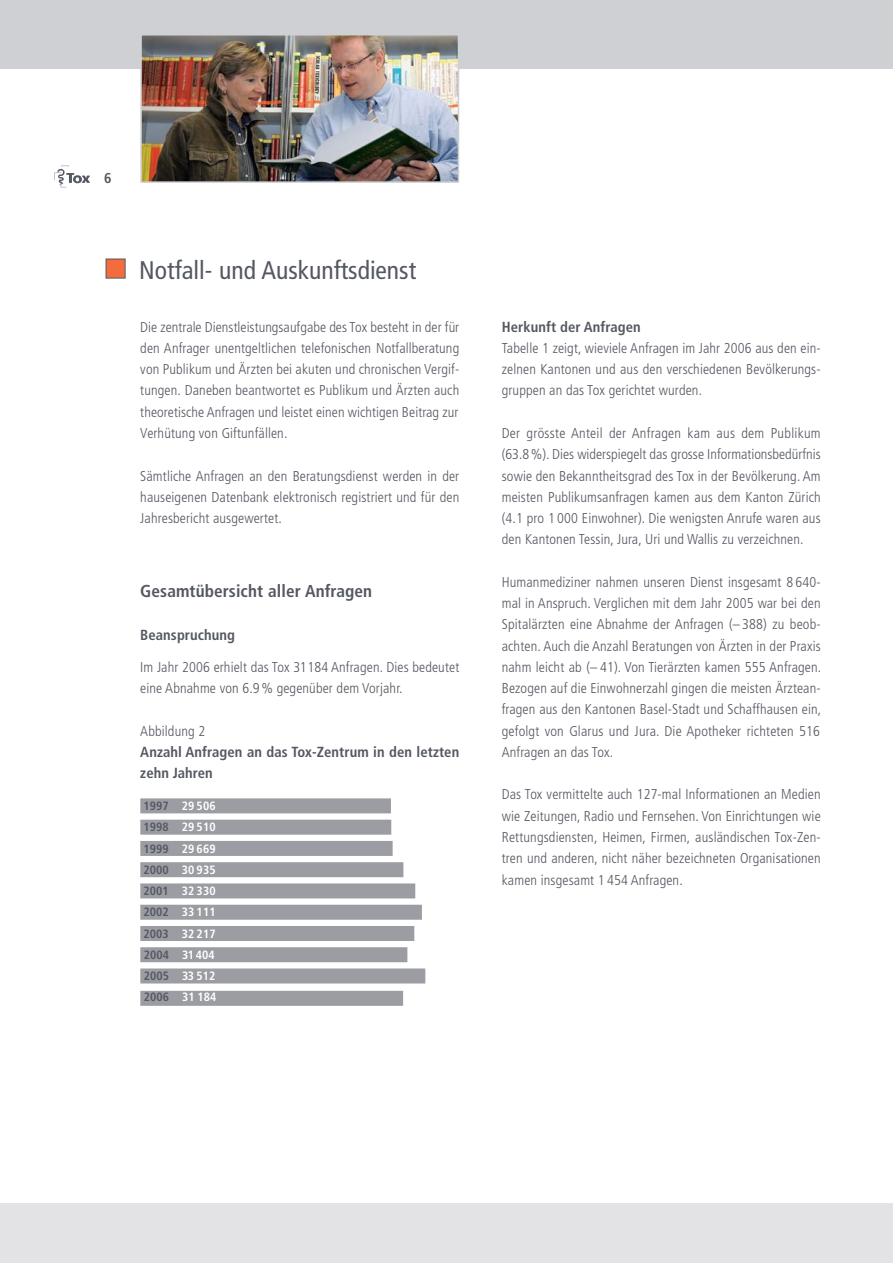
<style>
.page{position:relative;width:893px;height:1263px;background:#fff}
.page>*{position:absolute;margin:0;border:0;box-sizing:border-box;transform-origin:0 0}
.t1{font:condensed 25.5px "Frutiger";color:#545861}
.t2{font:700 condensed 17.25px "Frutiger";letter-spacing:.005em;color:#545861}
.t3{font:700 condensed 14.7px/21.3px "Frutiger";letter-spacing:.005em;color:#545861}
.t4{font:300 condensed 14.25px/21.3px "Frutiger";letter-spacing:.01em;color:#545861;text-align:justify}
.t5{font:700 condensed 14.25px "Frutiger";color:#545861}
.t6{font:700 condensed 12px/21.3px "Frutiger";letter-spacing:.01em;color:#fff}
.s1{color:#545861}
</style>
<div class="page">
<div style="left:140px;top:798px;width:251px;height:15px;background:#9b9da3"></div>
<div style="left:140px;top:820px;width:251px;height:15px;background:#9b9da3"></div>
<div style="left:140px;top:841px;width:253px;height:15px;background:#9b9da3"></div>
<div style="left:140px;top:862px;width:263px;height:15px;background:#9b9da3"></div>
<div style="left:140px;top:883px;width:275px;height:15px;background:#9b9da3"></div>
<div style="left:140px;top:905px;width:282px;height:15px;background:#9b9da3"></div>
<div style="left:140px;top:926px;width:274px;height:15px;background:#9b9da3"></div>
<div style="left:140px;top:947px;width:267px;height:15px;background:#9b9da3"></div>
<div style="left:140px;top:968px;width:285px;height:15px;background:#9b9da3"></div>
<div style="left:140px;top:991px;width:263px;height:15px;background:#9b9da3"></div>
<div style="left:106px;top:259px;width:19px;height:19px;background:#f26c3d"></div>
<div style="left:106px;top:259px;width:20px;height:20px;border:1px solid #545861"></div>
<div style="left:0;top:0;width:893px;height:68px;background:#cfd0d3"></div>
<div style="left:0;top:1203px;width:893px;height:60px;background:#e3e3e5"></div>
<img style="left:55px;top:165px;width:35px;height:23px">
<img style="left:143px;top:37px;width:313px;height:143px">
<div style="left:140px;top:34px;width:319px;height:149px;border:2px solid #cfd0d3"></div>
<p class="t5" style="left:104px;top:172px;width:9px">6</p>
<h1 class="t1" style="left:139px;top:259px;width:278px">Notfall- und Auskunftsdienst</h1>
<p class="t4" style="left:140px;top:317px;width:320px">Die zentrale Dienstleistungsaufgabe des Tox besteht in der für den Anfrager unentgeltlichen telefonischen Notfallberatung von Publikum und Ärzten bei akuten und chronischen Vergif&shy;tungen. Daneben beantwortet es Publikum und Ärzten auch theoretische Anfragen und leistet einen wichtigen Beitrag zur Verhütung von Giftunfällen.</p>
<p class="t4" style="left:140px;top:466px;width:320px">Sämtliche Anfragen an den Beratungsdienst werden in der hauseigenen Datenbank elektronisch registriert und für den Jahresbericht ausgewertet.</p>
<p class="t2" style="left:140px;top:584px;width:233px">Gesamtübersicht aller Anfragen</p>
<p class="t3" style="left:140px;top:625px;width:96px">Beanspruchung</p>
<p class="t4" style="left:140px;top:657px;width:320px">Im Jahr 2006 erhielt das Tox 31184 Anfragen. Dies bedeutet eine Abnahme von 6.9% gegenüber dem Vorjahr.</p>
<p class="t4" style="left:140px;top:721px;width:66px">Abbildung 2</p>
<p class="t3" style="left:140px;top:742px;width:320px">Anzahl Anfragen an das Tox-Zentrum in den letzten zehn Jahren</p>
<p class="t6" style="left:144px;top:796px;width:74px"><span class="s1">1997</span> 29 506<br><span class="s1">1998</span> 29 510<br><span class="s1">1999</span> 29 669<br><span class="s1">2000</span> 30 935<br><span class="s1">2001</span> 32 330<br><span class="s1">2002</span> 33 111<br><span class="s1">2003</span> 32 217<br><span class="s1">2004</span> 31 404<br><span class="s1">2005</span> 33 512<br><span class="s1">2006</span> 31 184</p>
<p class="t3" style="left:502px;top:317px;width:140px">Herkunft der Anfragen</p>
<p class="t4" style="left:502px;top:338px;width:320px">Tabelle 1 zeigt, wieviele Anfragen im Jahr 2006 aus den ein&shy;zelnen Kantonen und aus den verschiedenen Bevölkerungs&shy;gruppen an das Tox gerichtet wurden.</p>
<p class="t4" style="left:502px;top:423px;width:320px">Der grösste Anteil der Anfragen kam aus dem Publikum (63.8%). Dies widerspiegelt das grosse Informationsbedürfnis sowie den Bekanntheitsgrad des Tox in der Bevölkerung. Am meisten Publikumsanfragen kamen aus dem Kanton Zürich (4.1 pro 1 000 Einwohner). Die wenigsten Anrufe waren aus den Kantonen Tessin, Jura, Uri und Wallis zu verzeichnen.</p>
<p class="t4" style="left:502px;top:572px;width:321px">Humanmediziner nahmen unseren Dienst insgesamt 8 640- mal in Anspruch. Verglichen mit dem Jahr 2005 war bei den Spitalärzten eine Abnahme der Anfragen (– 388) zu beob&shy;achten. Auch die Anzahl Beratungen von Ärzten in der Praxis nahm leicht ab (– 41). Von Tierärzten kamen 555 Anfragen.<br>Bezogen auf die Einwohnerzahl gingen die meisten Ärztean&shy;fragen aus den Kantonen Basel-Stadt und Schaffhausen ein, gefolgt von Glarus und Jura. Die Apotheker richteten 516<br>Anfragen an das Tox.</p>
<p class="t4" style="left:502px;top:785px;width:320px">Das Tox vermittelte auch 127-mal Informationen an Medien wie Zeitungen, Radio und Fernsehen. Von Einrichtungen wie Rettungsdiensten, Heimen, Firmen, ausländischen Tox-Zen&shy;tren und anderen, nicht näher bezeichneten Organisationen kamen insgesamt 1 454 Anfragen.</p>
</div>
